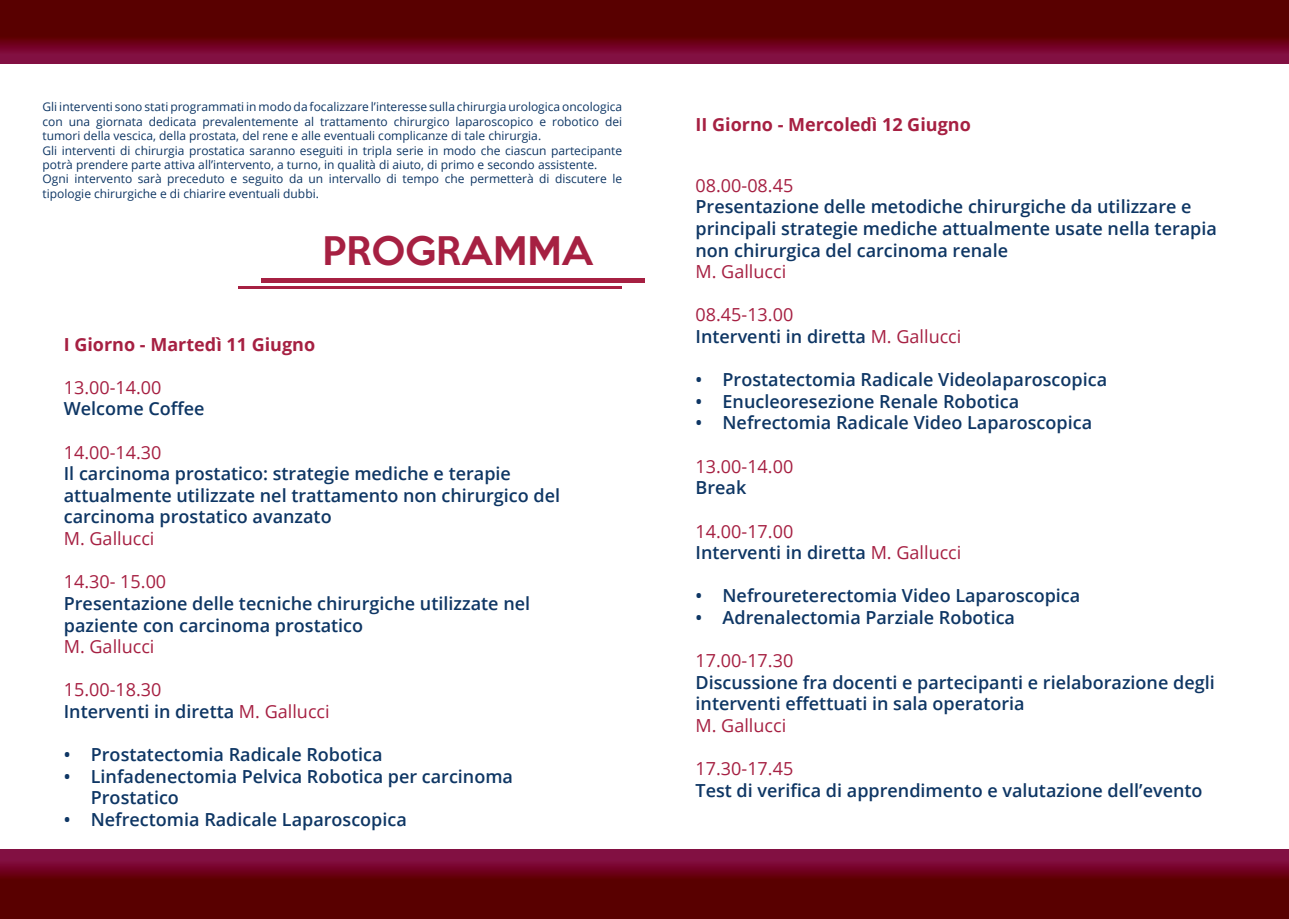
<style>
.page{position:relative;width:1289px;height:919px;background:#fff}
.page>*{position:absolute;margin:0;border:0;box-sizing:border-box;transform-origin:0 0}
.t1{font:500 36px "Keep Calm";color:#a62042}
.t2{font:600 18px/21.6px "Open Sans";color:#0e3664}
.t3{font:18px "Open Sans";color:#a62042}
.t4{font:700 18px "Open Sans";color:#a62042}
.t5{font:12px/14.4px "Open Sans";color:#0e3664}
.s1{font-weight:400;color:#a62042}
</style>
<div class="page">
<hr style="left:260px;top:278px;width:384px;height:4px;background:#a62042">
<hr style="left:238px;top:287px;width:384px;height:2px;background:#a62042">
<svg style="left:0;top:0;width:1288px;height:64px;background:#650312"></svg>
<svg style="left:0;top:849px;width:1288px;height:69px;background:#660314"></svg>
<p class="t5" style="left:43px;top:99px;width:581px;text-align:justify">Gli interventi sono stati programmati in modo da focalizzare l’interesse sulla chirurgia urologica oncologica con una giornata dedicata prevalentemente al trattamento chirurgico laparoscopico e robotico dei tumori della vescica, della prostata, del rene e alle eventuali complicanze di tale chirurgia.</p>
<p class="t5" style="left:43px;top:143px;width:581px">Gli interventi di chirurgia prostatica saranno eseguiti in tripla serie in modo che ciascun partecipante potrà prendere parte attiva all’intervento, a turno, in qualità di aiuto, di primo e secondo assistente.</p>
<p class="t5" style="left:43px;top:171px;width:581px">Ogni intervento sarà preceduto e seguito da un intervallo di tempo che permetterà di discutere le tipologie chirurgiche e di chiarire eventuali dubbi.</p>
<p class="t1" style="left:322px;top:220px;width:272px">PROGRAMMA</p>
<p class="t4" style="left:64px;top:331px;width:253px">I Giorno - Martedì 11 Giugno</p>
<p class="t3" style="left:64px;top:375px;width:99px">13.00-14.00</p>
<p class="t2" style="left:64px;top:397px;width:142px">Welcome Coffee</p>
<p class="t3" style="left:64px;top:439px;width:99px">14.00-14.30</p>
<p class="t2" style="left:64px;top:462px;width:498px">Il carcinoma prostatico: strategie mediche e terapie attualmente utilizzate nel trattamento non chirurgico del carcinoma prostatico avanzato</p>
<p class="t3" style="left:64px;top:526px;width:92px">M. Gallucci</p>
<p class="t3" style="left:64px;top:569px;width:104px">14.30- 15.00</p>
<p class="t2" style="left:64px;top:592px;width:468px">Presentazione delle tecniche chirurgiche utilizzate nel paziente con carcinoma prostatico</p>
<p class="t3" style="left:64px;top:634px;width:92px">M. Gallucci</p>
<p class="t3" style="left:64px;top:677px;width:99px">15.00-18.30</p>
<p class="t2" style="left:64px;top:700px;width:267px">Interventi in diretta <span class="s1">M. Gallucci</span></p>
<p class="t2" style="left:64px;top:743px;width:320px">• Prostatectomia Radicale Robotica</p>
<p class="t2" style="left:91px;top:765px;width:424px;text-indent:-27px">• Linfadenectomia Pelvica Robotica per carcinoma<br>Prostatico</p>
<p class="t2" style="left:64px;top:808px;width:344px">• Nefrectomia Radicale Laparoscopica</p>
<p class="t4" style="left:695px;top:112px;width:277px">II Giorno - Mercoledì 12 Giugno</p>
<p class="t3" style="left:695px;top:173px;width:99px">08.00-08.45</p>
<p class="t2" style="left:695px;top:196px;width:523px">Presentazione delle metodiche chirurgiche da utilizzare e principali strategie mediche attualmente usate nella terapia non chirurgica del carcinoma renale</p>
<p class="t3" style="left:695px;top:259px;width:92px">M. Gallucci</p>
<p class="t3" style="left:695px;top:302px;width:99px">08.45-13.00</p>
<p class="t2" style="left:695px;top:325px;width:267px">Interventi in diretta <span class="s1">M. Gallucci</span></p>
<p class="t2" style="left:695px;top:368px;width:413px">• Prostatectomia Radicale Videolaparoscopica</p>
<p class="t2" style="left:695px;top:390px;width:325px">• Enucleoresezione Renale Robotica</p>
<p class="t2" style="left:695px;top:412px;width:398px">• Nefrectomia Radicale Video Laparoscopica</p>
<p class="t3" style="left:695px;top:454px;width:99px">13.00-14.00</p>
<p class="t2" style="left:695px;top:476px;width:52px">Break</p>
<p class="t3" style="left:695px;top:518px;width:99px">14.00-17.00</p>
<p class="t2" style="left:695px;top:541px;width:267px">Interventi in diretta <span class="s1">M. Gallucci</span></p>
<p class="t2" style="left:695px;top:584px;width:386px">• Nefroureterectomia Video Laparoscopica</p>
<p class="t2" style="left:695px;top:606px;width:321px">• Adrenalectomia Parziale Robotica</p>
<p class="t3" style="left:695px;top:648px;width:99px">17.00-17.30</p>
<p class="t2" style="left:695px;top:671px;width:520px">Discussione fra docenti e partecipanti e rielaborazione degli interventi effettuati in sala operatoria</p>
<p class="t3" style="left:695px;top:713px;width:92px">M. Gallucci</p>
<p class="t3" style="left:695px;top:756px;width:99px">17.30-17.45</p>
<p class="t2" style="left:695px;top:779px;width:508px">Test di verifica di apprendimento e valutazione dell’evento</p>
</div>
